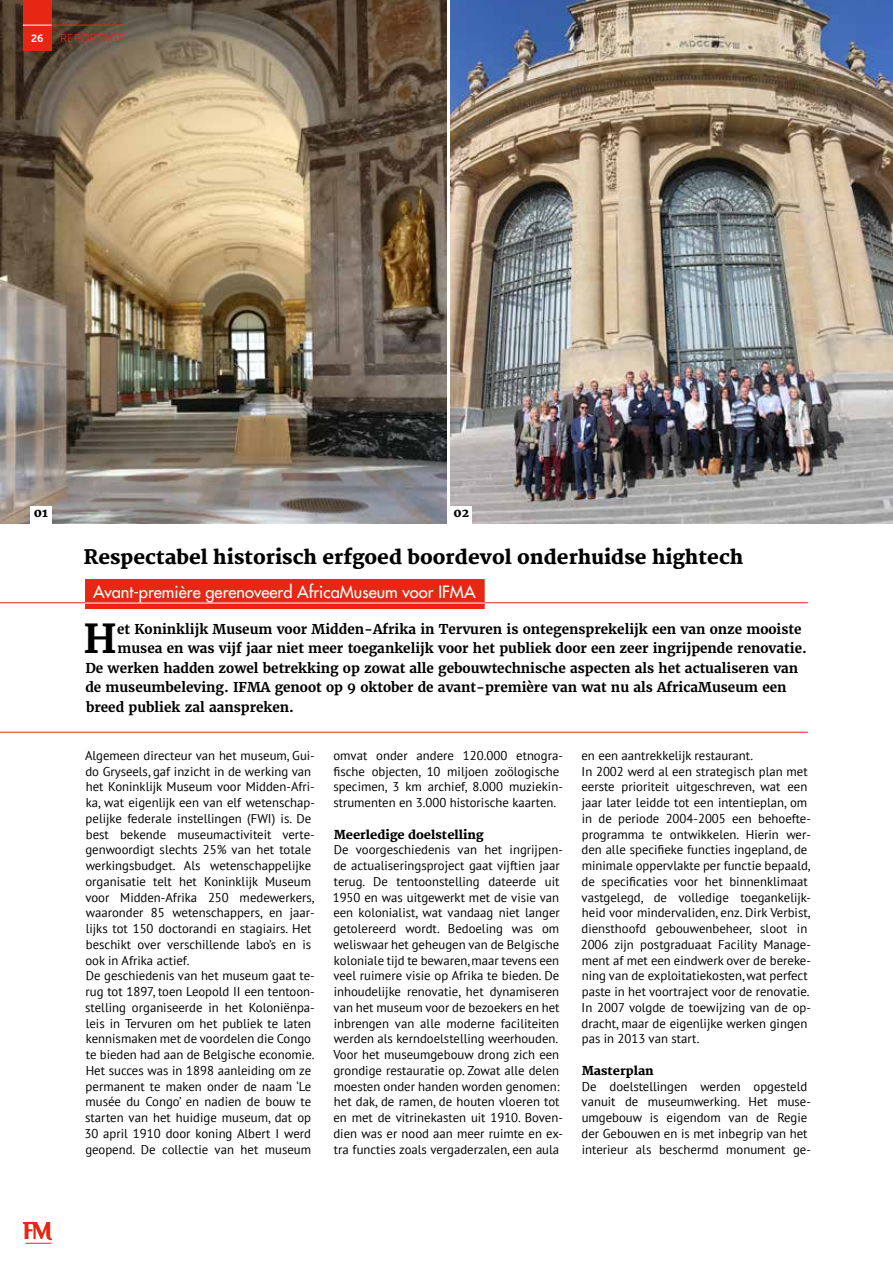
<style>
.page{position:relative;width:893px;height:1263px;background:#fff}
.page>*{position:absolute;margin:0;border:0;box-sizing:border-box;transform-origin:0 0}
.t1{font:700 39.75px "Merriweather";color:#000}
.t2{font:800 19.5px "Merriweather";color:#000}
.t3{font:16.5px "Futura LT";color:#fff}
.t4{font:700 13.5px "Merriweather";color:#000}
.t5{font:12.75px/15.8px "PT Sans";color:#000}
.t6{font:800 12px "Merriweather";color:#000}
.t7{font:11.25px "Museo Sans 300";color:#e52713}
.t8{font:10.5px "Museo Sans 700";color:#fff}
</style>
<div class="page">
<hr style="left:0;top:602px;width:808px;height:1px;background:#e52713">
<hr style="left:0;top:732px;width:808px;height:1px;background:#e52713">
<svg style="left:23px;top:1222px;width:29px;height:22px"></svg>
<img style="left:0;top:0;width:446px;height:523px">
<img style="left:451px;top:0;width:442px;height:523px">
<div style="left:85px;top:579px;width:400px;height:30px;background:#e52713"></div>
<hr style="left:85px;top:603px;width:400px;height:1px;background:#fff">
<div style="left:23px;top:0;width:29px;height:51px;background:#e52713"></div>
<svg style="left:23px;top:25px;width:29px;height:1px"></svg>
<hr style="left:52px;top:25px;width:73px;height:1px;background:#e52713">
<div style="left:30px;top:506px;width:22px;height:18px;background:#fff"></div>
<div style="left:451px;top:506px;width:21px;height:18px;background:#fff"></div>
<p class="t8" style="left:31px;top:33px;width:14px">26</p>
<p class="t7" style="left:60px;top:32px;width:66px">REPORTAGE</p>
<p class="t6" style="left:34px;top:506px;width:16px">01</p>
<p class="t6" style="left:453px;top:506px;width:17px">02</p>
<h2 class="t2" style="left:84px;top:546px;width:661px">Respectabel historisch erfgoed boordevol onderhuidse hightech</h2>
<p class="t3" style="left:93px;top:582px;width:384px">Avant-première gerenoveerd AfricaMuseum voor IFMA</p>
<h1 class="t1" style="left:83px;top:614px;width:35px">H</h1>
<p class="t4" style="left:117px;top:620px;width:686px">et Koninklijk Museum voor Midden-Afrika in Tervuren is ontegensprekelijk een van onze mooiste</p>
<p class="t4" style="left:118px;top:640px;width:691px">musea en was vijf jaar niet meer toegankelijk voor het publiek door een zeer ingrijpende renovatie.</p>
<p class="t4" style="left:85px;top:659px;width:714px">De werken hadden zowel betrekking op zowat alle gebouwtechnische aspecten als het actualiseren van</p>
<p class="t4" style="left:85px;top:679px;width:703px">de museumbeleving. IFMA genoot op 9 oktober de avant-première van wat nu als AfricaMuseum een</p>
<p class="t4" style="left:86px;top:698px;width:209px">breed publiek zal aanspreken.</p>
<p class="t5" style="left:84px;top:747px;width:232px">Algemeen directeur van het museum, Gui&shy;do Gryseels, gaf inzicht in de werking van het Koninklijk Museum voor Midden-Afri&shy;ka, wat eigenlijk een van elf wetenschap&shy;pelijke federale instellingen (FWI) is. De best bekende museumactiviteit verte&shy;genwoordigt slechts 25% van het totale werkingsbudget. Als wetenschappelijke organisatie telt het Koninklijk Museum voor Midden-Afrika 250 medewerkers, waaronder 85 wetenschappers, en jaar&shy;lijks tot 150 doctorandi en stagiairs. Het beschikt over verschillende labo’s en is ook in Afrika actief.<br>De geschiedenis van het museum gaat te&shy;rug tot 1897, toen Leopold II een tentoon&shy;stelling organiseerde in het Koloniënpa&shy;leis in Tervuren om het publiek te laten kennismaken met de voordelen die Congo te bieden had aan de Belgische economie.<br>Het succes was in 1898 aanleiding om ze permanent te maken onder de naam ‘Le musée du Congo’ en nadien de bouw te starten van het huidige museum, dat op 30 april 1910 door koning Albert I werd geopend. De collectie van het museum</p>
<p class="t5" style="left:333px;top:747px;width:231px">omvat onder andere 120.000 etnogra&shy;fische objecten, 10 miljoen zoölogische specimen, 3 km archief, 8.000 muziekin&shy;strumenten en 3.000 historische kaarten.</p>
<p class="t6" style="left:334px;top:827px;width:151px">Meerledige doelstelling</p>
<p class="t5" style="left:333px;top:842px;width:232px">De voorgeschiedenis van het ingrijpen&shy;de actualiseringsproject gaat vijftien jaar terug. De tentoonstelling dateerde uit 1950 en was uitgewerkt met de visie van een kolonialist, wat vandaag niet langer getolereerd wordt. Bedoeling was om weliswaar het geheugen van de Belgische koloniale tijd te bewaren, maar tevens een veel ruimere visie op Afrika te bieden. De inhoudelijke renovatie, het dynamiseren van het museum voor de bezoekers en het inbrengen van alle moderne faciliteiten werden als kerndoelstelling weerhouden.<br>Voor het museumgebouw drong zich een grondige restauratie op. Zowat alle delen moesten onder handen worden genomen: het dak, de ramen, de houten vloeren tot en met de vitrinekasten uit 1910. Boven&shy;dien was er nood aan meer ruimte en ex&shy;tra functies zoals vergaderzalen, een aula</p>
<p class="t5" style="left:581px;top:747px;width:232px">en een aantrekkelijk restaurant.<br>In 2002 werd al een strategisch plan met eerste prioriteit uitgeschreven, wat een jaar later leidde tot een intentieplan, om in de periode 2004-2005 een behoefte&shy;programma te ontwikkelen. Hierin wer&shy;den alle specifieke functies ingepland, de minimale oppervlakte per functie bepaald, de specificaties voor het binnenklimaat vastgelegd, de volledige toegankelijk&shy;heid voor mindervaliden, enz. Dirk Verbist, diensthoofd gebouwenbeheer, sloot in 2006 zijn postgraduaat Facility Manage&shy;ment af met een eindwerk over de bereke&shy;ning van de exploitatiekosten, wat perfect paste in het voortraject voor de renovatie.<br>In 2007 volgde de toewijzing van de op&shy;dracht, maar de eigenlijke werken gingen pas in 2013 van start.</p>
<p class="t6" style="left:582px;top:1064px;width:74px">Masterplan</p>
<p class="t5" style="left:581px;top:1078px;width:231px">De doelstellingen werden opgesteld vanuit de museumwerking. Het muse&shy;umgebouw is eigendom van de Regie der Gebouwen en is met inbegrip van het interieur als beschermd monument ge-</p>
</div>
